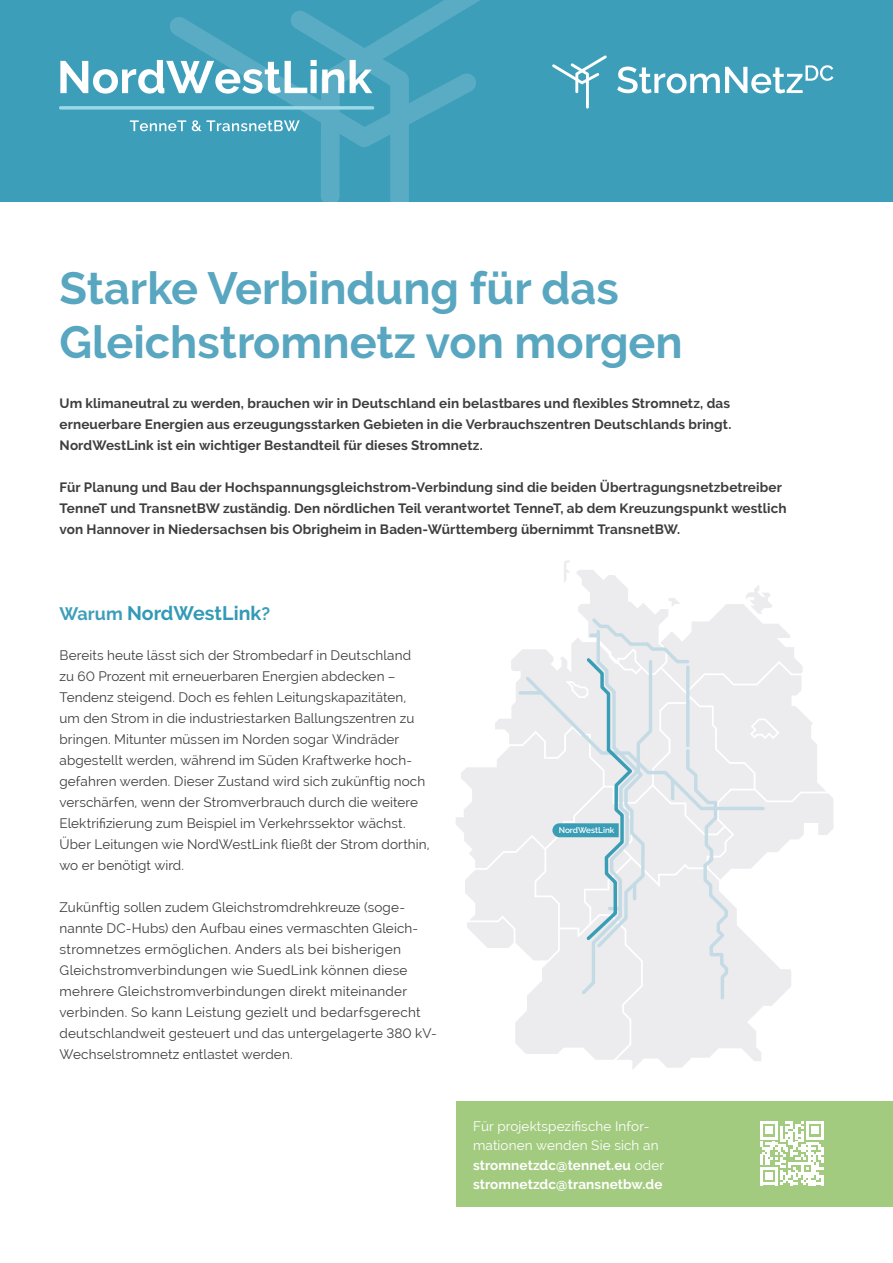
<style>
.page{position:relative;width:893px;height:1263px;background:#fff}
.page>*{position:absolute;margin:0;border:0;box-sizing:border-box;transform-origin:0 0}
.DC-H1_weiss{font:700 45px/54px "Raleway";color:#58a6c0}
.t1{font:700 19.5px "Raleway";letter-spacing:.005em;color:#3299b6}
.DC_Fließtext{font:13.5px/21px "Raleway";letter-spacing:.01em;color:#3e3e3f}
.DC-Einleitungstext{font:700 13.5px/21px "Raleway";letter-spacing:.01em;color:#3e3e3f;text-align:justify}
.t2{font:13.5px/19.5px "Raleway";letter-spacing:.01em;color:#fff}
.t3{font:600 8.25px "Raleway";color:#fff}
.s1{font-size:18px;color:#3d9eba}
.s2{font-weight:700}
</style>
<div class="page">
<div style="left:456px;top:1101px;width:437px;height:105px;background:#a3cb80"></div>
<div style="left:0;top:0;width:893px;height:201px;background:#3d9eba"></div>
<svg style="left:552px;top:55px;width:55px;height:54px"></svg>
<svg style="left:617px;top:65px;width:216px;height:28px"></svg>
<svg style="left:760px;top:1121px;width:64px;height:64px"></svg>
<svg style="left:456px;top:560px;width:377px;height:509px"></svg>
<hr style="left:520px;top:691px;width:22px;height:3px;background:#c4dbe5">
<svg style="left:523px;top:615px;width:243px;height:386px;background:#e7ebee"></svg>
<svg style="left:60px;top:0;width:420px;height:201px"></svg>
<svg style="left:59px;top:106px;width:315px;height:4px"></svg>
<p class="DC-H1_weiss" style="left:60px;top:261px;width:625px">Starke Verbindung für das<br>Gleichstromnetz von morgen</p>
<p class="DC-Einleitungstext" style="left:60px;top:393px;width:673px">Um klimaneutral zu werden, brauchen wir in Deutschland ein belastbares und flexibles Stromnetz, das erneuerbare Energien aus erzeugungsstarken Gebieten in die Verbrauchszentren Deutschlands bringt.<br>NordWestLink ist ein wichtiger Bestandteil für dieses Stromnetz.</p>
<p class="DC-Einleitungstext" style="left:60px;top:477px;width:729px;text-align:left">Für Planung und Bau der Hochspannungsgleichstrom-Verbindung sind die beiden Übertragungsnetzbetreiber<br>TenneT und TransnetBW zuständig. Den nördlichen Teil verantwortet TenneT, ab dem Kreuzungspunkt westlich von Hannover in Niedersachsen bis Obrigheim in Baden-Württemberg übernimmt TransnetBW.</p>
<p class="t1" style="left:60px;top:602px;width:212px"><span class="s1">Warum</span> NordWestLink<span class="s1">?</span></p>
<p class="DC_Fließtext" style="left:60px;top:645px;width:372px">Bereits heute lässt sich der Strombedarf in Deutschland<br>zu 60 Prozent mit erneuerbaren Energien abdecken – Tendenz steigend. Doch es fehlen Leitungskapazitäten, um den Strom in die industriestarken Ballungszentren zu bringen. Mitunter müssen im Norden sogar Windräder abgestellt werden, während im Süden Kraftwerke hoch&shy;gefahren werden. Dieser Zustand wird sich zukünftig noch verschärfen, wenn der Stromverbrauch durch die weitere Elektrifizierung zum Beispiel im Verkehrssektor wächst.<br>Über Leitungen wie NordWestLink fließt der Strom dorthin, wo er benötigt wird.</p>
<p class="DC_Fließtext" style="left:60px;top:897px;width:379px">Zukünftig sollen zudem Gleichstromdrehkreuze (soge&shy;nannte DC-Hubs) den Aufbau eines vermaschten Gleich&shy;stromnetzes ermöglichen. Anders als bei bisherigen Gleichstromverbindungen wie SuedLink können diese mehrere Gleichstromverbindungen direkt miteinander verbinden. So kann Leistung gezielt und bedarfsgerecht deutschlandweit gesteuert und das untergelagerte 380 kV-Wechselstromnetz entlastet werden.</p>
<p class="t3" style="left:559px;top:825px;width:57px">NordWestLink</p>
<p class="t2" style="left:473px;top:1116px;width:193px">Für projektspezifische Infor&shy;mationen wenden Sie sich an <span class="s2">stromnetzdc@tennet.eu</span> oder <span class="s2">stromnetzdc@transnetbw.de</span></p>
</div>
